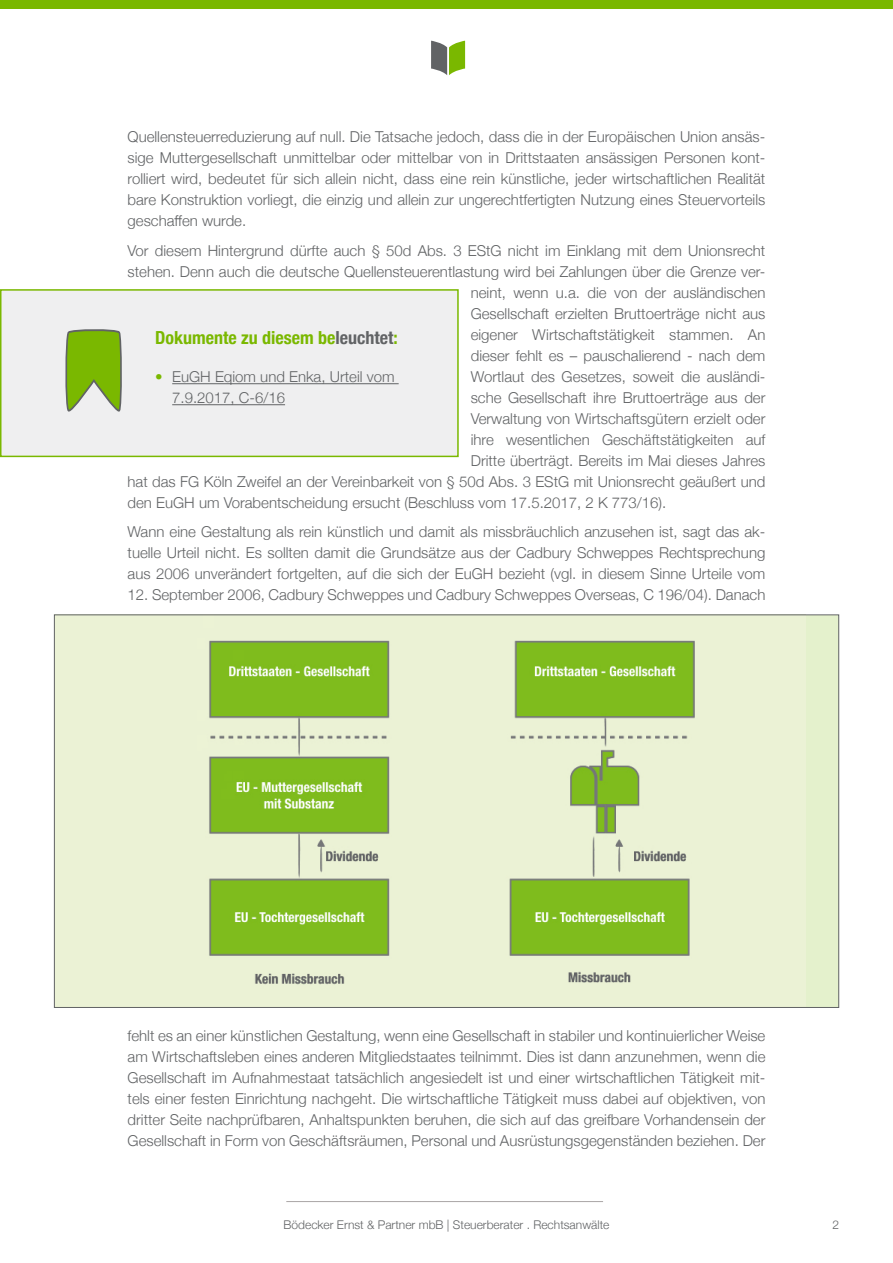
<style>
.page{position:relative;width:893px;height:1263px;background:#fff}
.page>*{position:absolute;margin:0;border:0;box-sizing:border-box;transform-origin:0 0}
.t1{font:700 condensed 18px "Helvetica Neue";color:#7ab800}
.t2{font:300 15px/21px "Helvetica Neue";color:#616365;text-align:justify}
.t3{font:300 12px "Helvetica Neue";color:#616365}
.s1{color:#616365}
.s2{color:#7ab800}
</style>
<div class="page">
<div style="left:0;top:0;width:893px;height:9px;background:#7ab800"></div>
<hr style="left:286px;top:1201px;width:317px;height:1px;background:#a9a5a5">
<svg style="left:431px;top:41px;width:34px;height:34px"></svg>
<div style="left:54px;top:615px;width:785px;height:392px;background:#ebf2d5"></div>
<img style="left:209px;top:640px;width:486px;height:345px">
<div style="left:1px;top:290px;width:457px;height:166px;background:#efeff0"></div>
<div style="left:0;top:289px;width:459px;height:168px;border:2px solid #7ab800"></div>
<hr style="left:172px;top:383px;width:227px;height:1px;background:#616365">
<hr style="left:172px;top:404px;width:113px;height:1px;background:#616365">
<svg style="left:65px;top:329px;width:57px;height:83px"></svg>
<p class="t2" style="left:128px;top:125px;width:639px">Quellensteuerreduzierung auf null. Die Tatsache jedoch, dass die in der Europäischen Union ansäs&shy;sige Muttergesellschaft unmittelbar oder mittelbar von in Drittstaaten ansässigen Personen kont&shy;rolliert wird, bedeutet für sich allein nicht, dass eine rein künstliche, jeder wirtschaftlichen Realität bare Konstruktion vorliegt, die einzig und allein zur ungerechtfertigten Nutzung eines Steuervorteils geschaffen wurde.</p>
<p class="t2" style="left:128px;top:239px;width:639px">Vor diesem Hintergrund dürfte auch § 50d Abs. 3 EStG nicht im Einklang mit dem Unionsrecht</p>
<p class="t2" style="left:128px;top:260px;width:639px">stehen. Denn auch die deutsche Quellensteuerentlastung wird bei Zahlungen über die Grenze ver-</p>
<p class="t2" style="left:471px;top:281px;width:296px">neint, wenn u.a. die von der ausländischen</p>
<p class="t2" style="left:471px;top:302px;width:296px">Gesellschaft erzielten Bruttoerträge nicht aus</p>
<p class="t2" style="left:471px;top:323px;width:296px">eigener Wirtschaftstätigkeit stammen. An</p>
<p class="t2" style="left:471px;top:344px;width:296px">dieser fehlt es – pauschalierend - nach dem</p>
<p class="t2" style="left:471px;top:365px;width:296px">Wortlaut des Gesetzes, soweit die ausländi-</p>
<p class="t2" style="left:471px;top:386px;width:296px">sche Gesellschaft ihre Bruttoerträge aus der</p>
<p class="t2" style="left:471px;top:407px;width:296px">Verwaltung von Wirtschaftsgütern erzielt oder</p>
<p class="t2" style="left:471px;top:428px;width:296px">ihre wesentlichen Geschäftstätigkeiten auf</p>
<p class="t2" style="left:471px;top:449px;width:296px">Dritte überträgt. Bereits im Mai dieses Jahres</p>
<p class="t2" style="left:128px;top:470px;width:639px">hat das FG Köln Zweifel an der Vereinbarkeit von § 50d Abs. 3 EStG mit Unionsrecht geäußert und</p>
<p class="t2" style="left:128px;top:491px;width:540px">den EuGH um Vorabentscheidung ersucht (Beschluss vom 17.5.2017, 2 K 773/16).</p>
<p class="t2" style="left:128px;top:520px;width:639px">Wann eine Gestaltung als rein künstlich und damit als missbräuchlich anzusehen ist, sagt das ak&shy;tuelle Urteil nicht. Es sollten damit die Grundsätze aus der Cadbury Schweppes Rechtsprechung aus 2006 unverändert fortgelten, auf die sich der EuGH bezieht (vgl. in diesem Sinne Urteile vom</p>
<p class="t2" style="left:128px;top:583px;width:639px">12. September 2006, Cadbury Schweppes und Cadbury Schweppes Overseas, C 196/04). Danach</p>
<p class="t1" style="left:155px;top:323px;width:244px">Dokumente zu diesem be<span class="s1">leuchtet</span>:</p>
<p class="t2" style="left:172px;top:365px;width:224px;text-indent:-17px"><span class="s2">•</span> EuGH Eqiom und Enka, Urteil vom<br>7.9.2017, C-6/16</p>
<p class="t2" style="left:128px;top:1024px;width:639px">fehlt es an einer künstlichen Gestaltung, wenn eine Gesellschaft in stabiler und kontinuierlicher Weise am Wirtschaftsleben eines anderen Mitgliedstaates teilnimmt. Dies ist dann anzunehmen, wenn die Gesellschaft im Aufnahmestaat tatsächlich angesiedelt ist und einer wirtschaftlichen Tätigkeit mit&shy;tels einer festen Einrichtung nachgeht. Die wirtschaftliche Tätigkeit muss dabei auf objektiven, von dritter Seite nachprüfbaren, Anhaltspunkten beruhen, die sich auf das greifbare Vorhandensein der Gesellschaft in Form von Geschäftsräumen, Personal und Ausrüstungsgegenständen beziehen. Der</p>
<p class="t3" style="left:284px;top:1215px;width:327px">Bödecker Ernst &amp; Partner mbB | Steuerberater . Rechtsanwälte</p>
<p class="t3" style="left:832px;top:1215px;width:8px">2</p>
</div>
